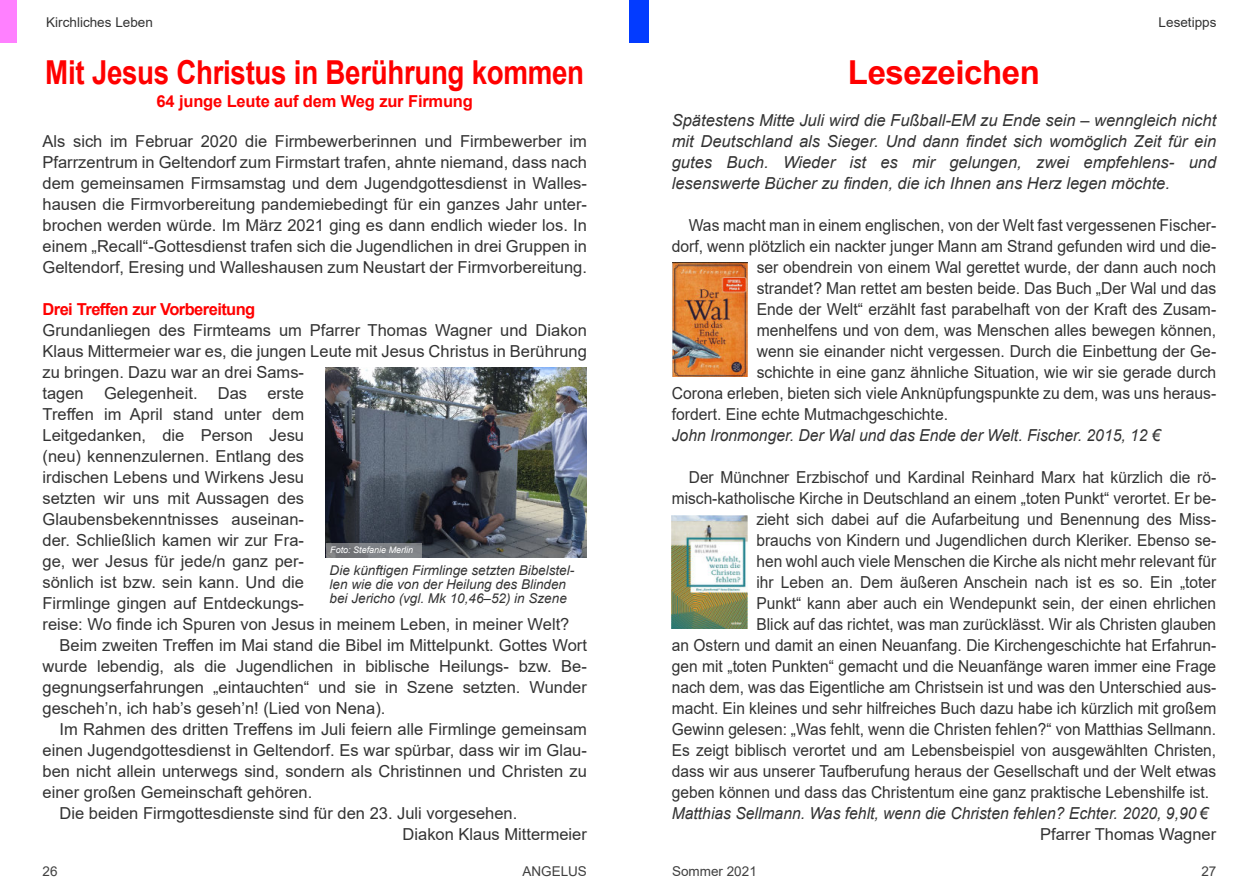
<style>
.page{position:relative;width:1259px;height:893px;background:#fff}
.page>*{position:absolute;margin:0;border:0;box-sizing:border-box;transform-origin:0 0}
.t1{font:700 33px "Arial";letter-spacing:-.01em;color:#f00;scale:.84 1}
.t2{font:700 33px "Arial";letter-spacing:-.01em;color:#f00}
.t3{font:16.5px/21px "Arial";color:#333;text-align:justify}
.t4{font:16.5px "Arial";color:#333;scale:.94 1}
.t5{font:16.5px "Arial";color:#333;scale:.95 1}
.t6{font:italic 16.5px/21px "Arial";color:#333;text-align:justify}
.t7{font:italic 16.5px "Arial";color:#333;scale:.95 1}
.t8{font:700 16.5px "Arial";letter-spacing:-.015em;color:#f00}
.t9{font:700 16.5px "Arial";letter-spacing:-.035em;color:#f00}
.t10{font:italic 13.5px/14px "Arial";color:#333}
.t11{font:13.5px "Arial";color:#333}
.t12{font:13.5px "Arial";color:#404040}
.t13{font:italic 9px "Arial";color:#fff}
</style>
<div class="page">
<div style="left:0;top:0;width:17px;height:43px;background:#ff80ff"></div>
<img style="left:325px;top:368px;width:262px;height:189px">
<div style="left:326px;top:543px;width:96px;height:14px;background:#b3b3b3;opacity:.59"></div>
<img style="left:672px;top:262px;width:76px;height:115px">
<img style="left:672px;top:515px;width:75px;height:114px">
<div style="left:629px;top:0;width:20px;height:43px;background:#033bff"></div>
<p class="t11" style="left:46px;top:17px;width:108px">Kirchliches Leben</p>
<p class="t11" style="left:1158px;top:17px;width:59px">Lesetipps</p>
<h1 class="t1" style="left:45px;top:60px;width:643px">Mit Jesus Christus in Berührung kommen</h1>
<p class="t8" style="left:157px;top:94px;width:318px">64 junge Leute auf dem Weg zur Firmung</p>
<p class="t3" style="left:43px;top:132px;width:546px">Als sich im Februar 2020 die Firmbewerberinnen und Firmbewerber im Pfarrzentrum in Geltendorf zum Firmstart trafen, ahnte niemand, dass nach dem gemeinsamen Firmsamstag und dem Jugendgottesdienst in Walles&shy;hausen die Firmvorbereitung pandemiebedingt für ein ganzes Jahr unter&shy;brochen werden würde. Im März 2021 ging es dann endlich wieder los. In einem „Recall“-Gottesdienst trafen sich die Jugendlichen in drei Gruppen in Geltendorf, Eresing und Walleshausen zum Neustart der Firmvorbereitung.</p>
<p class="t9" style="left:43px;top:303px;width:214px">Drei Treffen zur Vorbereitung</p>
<p class="t3" style="left:43px;top:321px;width:546px;text-align:left">Grundanliegen des Firmteams um Pfarrer Thomas Wagner und Diakon Klaus Mittermeier war es, die jungen Leute mit Jesus Christus in Berührung zu bringen. Dazu war an drei Sams-<br>tagen Gelegenheit. Das erste<br>Treffen im April stand unter dem<br>Leitgedanken, die Person Jesu<br>(neu) kennenzulernen. Entlang des<br>irdischen Lebens und Wirkens Jesu<br>setzten wir uns mit Aussagen des<br>Glaubensbekenntnisses auseinan-<br>der. Schließlich kamen wir zur Fra-<br>ge, wer Jesus für jede/n ganz per-<br>sönlich ist bzw. sein kann. Und die<br>Firmlinge gingen auf Entdeckungs-<br>reise: Wo finde ich Spuren von Jesus in meinem Leben, in meiner Welt?</p>
<p class="t3" style="left:43px;top:636px;width:546px;text-indent:17px">Beim zweiten Treffen im Mai stand die Bibel im Mittelpunkt. Gottes Wort wurde lebendig, als die Jugendlichen in biblische Heilungs- bzw. Be&shy;gegnungserfahrungen „eintauchten“ und sie in Szene setzten. Wunder gescheh’n, ich hab’s geseh’n! (Lied von Nena).</p>
<p class="t3" style="left:60px;top:720px;width:529px">Im Rahmen des dritten Treffens im Juli feiern alle Firmlinge gemeinsam</p>
<p class="t3" style="left:43px;top:741px;width:546px">einen Jugendgottesdienst in Geltendorf. Es war spürbar, dass wir im Glau-</p>
<p class="t3" style="left:43px;top:762px;width:546px">ben nicht allein unterwegs sind, sondern als Christinnen und Christen zu</p>
<p class="t3" style="left:43px;top:783px;width:271px">einer großen Gemeinschaft gehören.</p>
<p class="t3" style="left:60px;top:804px;width:459px">Die beiden Firmgottesdienste sind für den 23. Juli vorgesehen.</p>
<p class="t3" style="left:402px;top:825px;width:186px">Diakon Klaus Mittermeier</p>
<p class="t13" style="left:330px;top:547px;width:85px">Foto: Stefanie Merlin</p>
<p class="t10" style="left:330px;top:564px;width:246px">Die künftigen Firmlinge setzten Bibelstel&shy;len wie die von der Heilung des Blinden bei Jericho (vgl. Mk 10,46‒52) in Szene</p>
<h1 class="t2" style="left:848px;top:60px;width:194px">Lesezeichen</h1>
<p class="t6" style="left:672px;top:111px;width:546px">Spätestens Mitte Juli wird die Fußball-EM zu Ende sein – wenngleich nicht mit Deutschland als Sieger. Und dann findet sich womöglich Zeit für ein gutes Buch. Wieder ist es mir gelungen, zwei empfehlens- und lesenswerte Bücher zu finden, die ich Ihnen ans Herz legen möchte.</p>
<p class="t5" style="left:689px;top:219px;width:557px">Was macht man in einem englischen, von der Welt fast vergessenen Fischer-</p>
<p class="t5" style="left:672px;top:240px;width:574px">dorf, wenn plötzlich ein nackter junger Mann am Strand gefunden wird und die-</p>
<p class="t5" style="left:756px;top:261px;width:485px">ser obendrein von einem Wal gerettet wurde, der dann auch noch</p>
<p class="t5" style="left:756px;top:282px;width:485px">strandet? Man rettet am besten beide. Das Buch „Der Wal und das</p>
<p class="t5" style="left:756px;top:303px;width:485px">Ende der Welt“ erzählt fast parabelhaft von der Kraft des Zusam-</p>
<p class="t5" style="left:756px;top:324px;width:485px">menhelfens und von dem, was Menschen alles bewegen können,</p>
<p class="t5" style="left:756px;top:345px;width:485px">wenn sie einander nicht vergessen. Durch die Einbettung der Ge-</p>
<p class="t5" style="left:756px;top:366px;width:485px">schichte in eine ganz ähnliche Situation, wie wir sie gerade durch</p>
<p class="t5" style="left:672px;top:387px;width:574px">Corona erleben, bieten sich viele Anknüpfungspunkte zu dem, was uns heraus-</p>
<p class="t5" style="left:672px;top:408px;width:292px">fordert. Eine echte Mutmachgeschichte.</p>
<p class="t7" style="left:672px;top:429px;width:516px">John Ironmonger. Der Wal und das Ende der Welt. Fischer. 2015, 12 €</p>
<p class="t4" style="left:689px;top:471px;width:562px">Der Münchner Erzbischof und Kardinal Reinhard Marx hat kürzlich die rö-</p>
<p class="t4" style="left:672px;top:492px;width:581px">misch-katholische Kirche in Deutschland an einem „toten Punkt“ verortet. Er be-</p>
<p class="t4" style="left:756px;top:513px;width:490px">zieht sich dabei auf die Aufarbeitung und Benennung des Miss-</p>
<p class="t4" style="left:756px;top:534px;width:490px">brauchs von Kindern und Jugendlichen durch Kleriker. Ebenso se-</p>
<p class="t4" style="left:756px;top:555px;width:490px">hen wohl auch viele Menschen die Kirche als nicht mehr relevant für</p>
<p class="t4" style="left:756px;top:576px;width:490px">ihr Leben an. Dem äußeren Anschein nach ist es so. Ein „toter</p>
<p class="t4" style="left:756px;top:597px;width:490px">Punkt“ kann aber auch ein Wendepunkt sein, der einen ehrlichen</p>
<p class="t4" style="left:756px;top:618px;width:490px">Blick auf das richtet, was man zurücklässt. Wir als Christen glauben</p>
<p class="t4" style="left:672px;top:639px;width:581px">an Ostern und damit an einen Neuanfang. Die Kirchengeschichte hat Erfahrun-</p>
<p class="t4" style="left:672px;top:660px;width:581px">gen mit „toten Punkten“ gemacht und die Neuanfänge waren immer eine Frage</p>
<p class="t4" style="left:672px;top:681px;width:581px">nach dem, was das Eigentliche am Christsein ist und was den Unterschied aus-</p>
<p class="t4" style="left:672px;top:702px;width:581px">macht. Ein kleines und sehr hilfreiches Buch dazu habe ich kürzlich mit großem</p>
<p class="t4" style="left:672px;top:723px;width:581px">Gewinn gelesen: „Was fehlt, wenn die Christen fehlen?“ von Matthias Sellmann.</p>
<p class="t4" style="left:672px;top:744px;width:581px">Es zeigt biblisch verortet und am Lebensbeispiel von ausgewählten Christen,</p>
<p class="t4" style="left:672px;top:765px;width:581px">dass wir aus unserer Taufberufung heraus der Gesellschaft und der Welt etwas</p>
<p class="t4" style="left:672px;top:786px;width:573px">geben können und dass das Christentum eine ganz praktische Lebenshilfe ist.</p>
<p class="t7" style="left:672px;top:807px;width:566px">Matthias Sellmann. Was fehlt, wenn die Christen fehlen? Echter. 2020, 9,90 €</p>
<p class="t3" style="left:1040px;top:825px;width:178px">Pfarrer Thomas Wagner</p>
<p class="t12" style="left:43px;top:867px;width:17px">26</p>
<p class="t12" style="left:522px;top:867px;width:66px">ANGELUS</p>
<p class="t12" style="left:672px;top:867px;width:86px">Sommer 2021</p>
<p class="t12" style="left:1201px;top:867px;width:17px">27</p>
</div>
